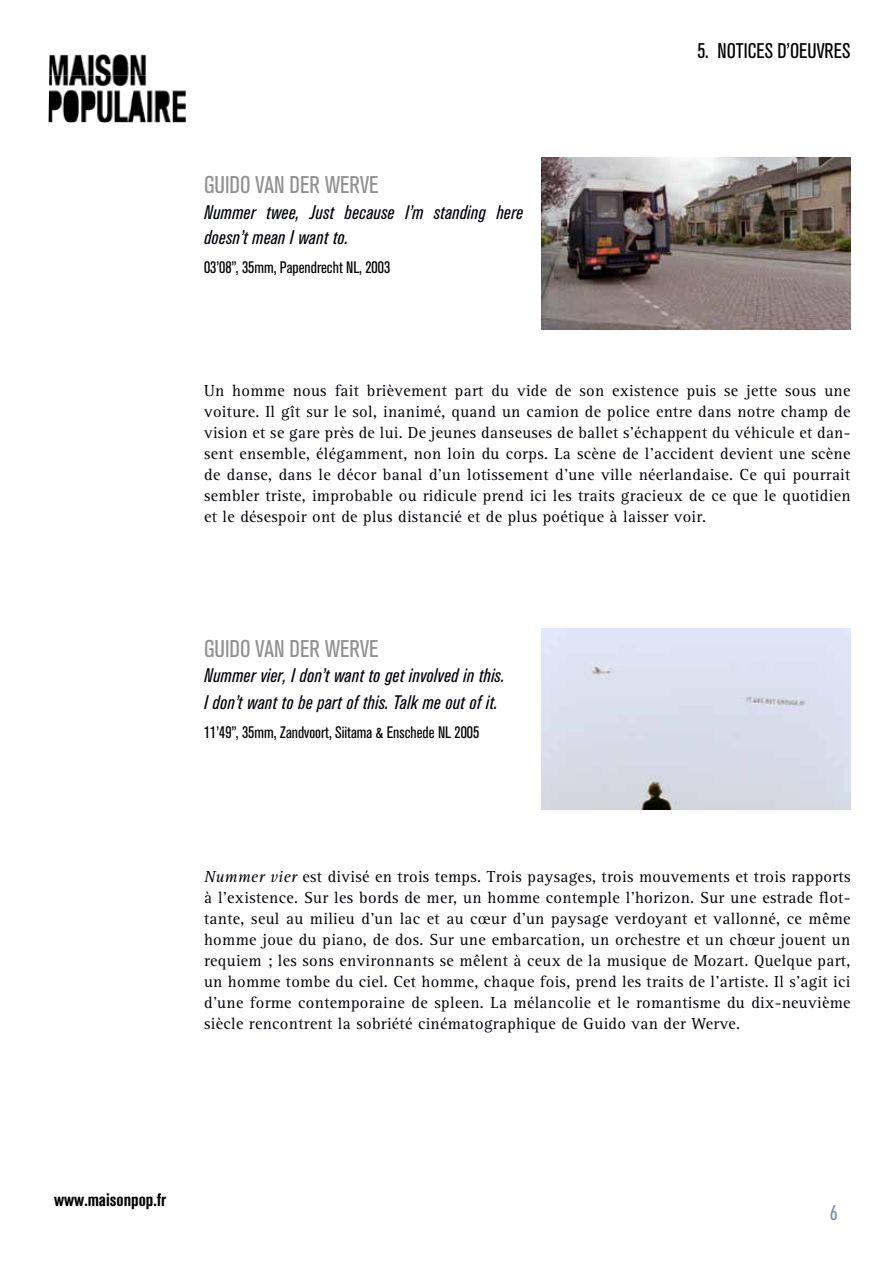
<style>
.page{position:relative;width:893px;height:1263px;background:#fff}
.page>*{position:absolute;margin:0;border:0;box-sizing:border-box;transform-origin:0 0}
.t1{font:condensed 24px "Akzidenz Grotesk BQ";color:#919191}
.t2{font:condensed 21px "Akzidenz Grotesk BQ";color:#000}
.t3{font:500 21px "DIN Cond";color:#788b9f}
.t4{font:italic condensed 19.5px/25.5px "Akzidenz Grotesk BQ";letter-spacing:.02em;color:#000309}
.t5{font:700 condensed 18px "Akzidenz Grotesk BQ";color:#000001}
.t6{font:16.5px/21px "Rotis Serif";letter-spacing:.02em;color:#000309;text-align:justify}
.t7{font:condensed 16.5px "Akzidenz Grotesk BQ";color:#000}
.s1{font-style:italic}
</style>
<div class="page">
<img style="left:49px;top:54px;width:137px;height:68px">
<img style="left:541px;top:157px;width:309px;height:173px">
<img style="left:541px;top:628px;width:309px;height:181px">
<h1 class="t1" style="left:204px;top:172px;width:176px">GUIDO VAN DER WERVE</h1>
<p class="t4" style="left:204px;top:200px;width:320px">Nummer twee, Just because I’m standing here doesn’t mean I want to.</p>
<p class="t7" style="left:204px;top:258px;width:188px">03’08”, 35MM, PAPENDRECHT NL, 2003</p>
<p class="t2" style="left:697px;top:39px;width:155px">5. NOTICES D’OEUVRES</p>
<p class="t6" style="left:204px;top:380px;width:648px">Un homme nous fait brièvement part du vide de son existence puis se jette sous une voiture. Il gît sur le sol, inanimé, quand un camion de police entre dans notre champ de vision et se gare près de lui. De jeunes danseuses de ballet s’échappent du véhicule et dan&shy;sent ensemble, élégamment, non loin du corps. La scène de l’accident devient une scène de danse, dans le décor banal d’un lotissement d’une ville néerlandaise. Ce qui pourrait sembler triste, improbable ou ridicule prend ici les traits gracieux de ce que le quotidien et le désespoir ont de plus distancié et de plus poétique à laisser voir.</p>
<h1 class="t1" style="left:204px;top:635px;width:176px">GUIDO VAN DER WERVE</h1>
<p class="t4" style="left:204px;top:662px;width:302px;line-height:27px">Nummer vier, I don’t want to get involved in this.<br>I don’t want to be part of this. Talk me out of it.</p>
<p class="t7" style="left:204px;top:723px;width:277px">11’49”, 35MM, ZANDVOORT, SIITAMA &amp; ENSCHEDE NL 2005</p>
<p class="t6" style="left:204px;top:866px;width:648px"><span class="s1">Nummer vier</span> est divisé en trois temps. Trois paysages, trois mouvements et trois rapports à l’existence. Sur les bords de mer, un homme contemple l’horizon. Sur une estrade flot&shy;tante, seul au milieu d’un lac et au cœur d’un paysage verdoyant et vallonné, ce même homme joue du piano, de dos. Sur une embarcation, un orchestre et un chœur jouent un requiem ; les sons environnants se mêlent à ceux de la musique de Mozart. Quelque part, un homme tombe du ciel. Cet homme, chaque fois, prend les traits de l’artiste. Il s’agit ici d’une forme contemporaine de spleen. La mélancolie et le romantisme du dix-neuvième siècle rencontrent la sobriété cinématographique de Guido van der Werve.</p>
<p class="t5" style="left:54px;top:1189px;width:114px">www.maisonpop.fr</p>
<p class="t3" style="left:830px;top:1199px;width:10px">6</p>
</div>
